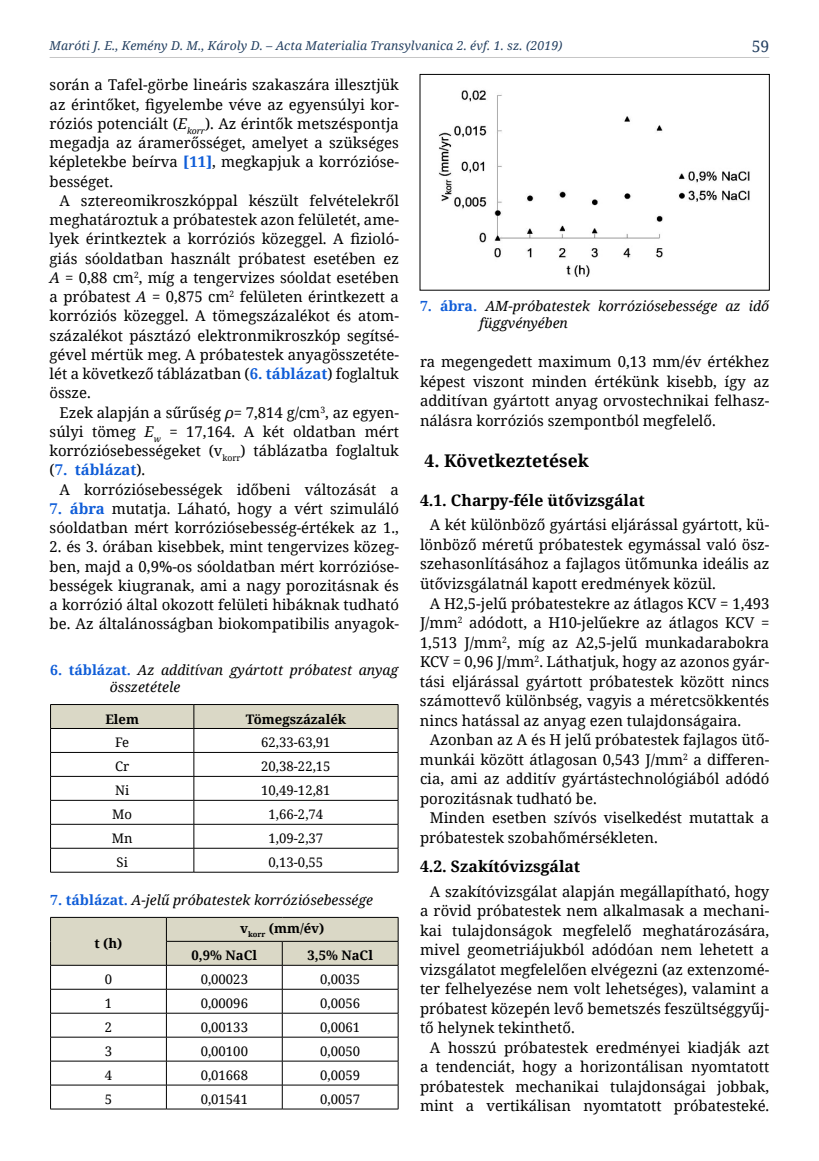
<style>
.page{position:relative;width:819px;height:1161px;background:#fff}
.page>*{position:absolute;margin:0;border:0;box-sizing:border-box;transform-origin:0 0}
.t1{font:700 17.5px "Noto Serif";color:#000}
.t2{font:700 15.75px "Noto Serif";color:#000}
.t3{font:15.75px "Noto Serif";color:#244061}
.t4{font:14.88px/19.6px "Noto Serif";color:#000;text-align:justify}
.t5{font:italic 14px/17.5px "Noto Serif";color:#000}
.t6{font:13.12px "Noto Serif";color:#000}
.t7{font:700 13.12px/27.5px "Noto Serif";color:#000}
.t8{font:italic 12.25px "Noto Serif";letter-spacing:.01em;color:#244061}
.s1{font-style:italic}
.s2{font-weight:700;color:#0f5dd8}
.s3{font-weight:700;font-style:normal;color:#0f5dd8}
</style>
<div class="page">
<hr style="left:50px;top:57px;width:719px;height:1px;background:#c6c6c6">
<svg style="left:50px;top:704px;width:349px;height:168px"></svg>
<hr style="left:50px;top:872px;width:144px;height:1px;background:#000">
<hr style="left:194px;top:872px;width:204px;height:1px;background:#000">
<svg style="left:50px;top:917px;width:349px;height:192px"></svg>
<hr style="left:50px;top:1109px;width:116px;height:1px;background:#000">
<hr style="left:166px;top:1109px;width:116px;height:1px;background:#000">
<hr style="left:282px;top:1109px;width:116px;height:1px;background:#000">
<img style="left:439px;top:90px;width:311px;height:187px">
<div style="left:420px;top:74px;width:349px;height:216px;border:1px solid #000"></div>
<p class="t8" style="left:50px;top:37px;width:514px">Maróti J. E., Kemény D. M., Károly D. – Acta Materialia Transylvanica 2. évf. 1. sz. (2019)</p>
<p class="t3" style="left:751px;top:35px;width:19px">59</p>
<p class="t4" style="left:50px;top:75px;width:351px">során a Tafel-görbe lineáris szakaszára illesztjük az érintőket, figyelembe véve az egyensúlyi kor&shy;róziós potenciált (<span class="s1">E</span><sub>korr</sub>). Az érintők metszéspontja megadja az áramerősséget, amelyet a szükséges képletekbe beírva <span class="s2">[11]</span>, megkapjuk a korrózióse&shy;bességet.</p>
<p class="t4" style="left:50px;top:190px;width:351px;text-indent:10px">A sztereomikroszkóppal készült felvételekről meghatároztuk a próbatestek azon felületét, ame&shy;lyek érintkeztek a korróziós közeggel. A fizioló&shy;giás sóoldatban használt próbatest esetében ez <span class="s1">A</span> = 0,88 cm<sup>2</sup>, míg a tengervizes sóoldat esetében a próbatest <span class="s1">A</span> = 0,875 cm<sup>2</sup> felületen érintkezett a korróziós közeggel. A tömegszázalékot és atom&shy;százalékot pásztázó elektronmikroszkóp segítsé&shy;gével mértük meg. A próbatestek anyagösszetéte&shy;lét a következő táblázatban (<span class="s2">6. táblázat</span>) foglaltuk össze.</p>
<p class="t4" style="left:50px;top:402px;width:351px;text-indent:10px">Ezek alapján a sűrűség <span class="s1">ρ</span>= 7,814 g/cm<sup>3</sup>, az egyen&shy;súlyi tömeg <span class="s1">E</span><sub>w</sub> = 17,164. A két oldatban mért korróziósebességeket (v<sub>korr</sub>) táblázatba foglaltuk (<span class="s2">7. táblázat</span>).</p>
<p class="t4" style="left:60px;top:479px;width:341px">A korróziósebességek időbeni változását a</p>
<p class="t4" style="left:50px;top:498px;width:351px"><span class="s2">7. ábra</span> mutatja. Láható, hogy a vért szimuláló sóoldatban mért korróziósebesség-értékek az 1.,</p>
<p class="t4" style="left:50px;top:537px;width:351px">2. és 3. órában kisebbek, mint tengervizes közeg&shy;ben, majd a 0,9%-os sóoldatban mért korrózióse&shy;bességek kiugranak, ami a nagy porozitásnak és a korrózió által okozott felületi hibáknak tudható be. Az általánosságban biokompatibilis anyagok-</p>
<p class="t5" style="left:479px;top:296px;width:291px;text-indent:-60px"><span class="s3">7. ábra.</span> AM-próbatestek korróziósebessége az idő függvényében</p>
<p class="t4" style="left:420px;top:351px;width:351px">ra megengedett maximum 0,13 mm/év értékhez képest viszont minden értékünk kisebb, így az additívan gyártott anyag orvostechnikai felhasz&shy;nálásra korróziós szempontból megfelelő.</p>
<p class="t1" style="left:424px;top:448px;width:166px">4. Következtetések</p>
<p class="t2" style="left:420px;top:489px;width:226px">4.1. Charpy-féle ütővizsgálat</p>
<p class="t4" style="left:420px;top:515px;width:351px;text-indent:10px">A két különböző gyártási eljárással gyártott, kü&shy;lönböző méretű próbatestek egymással való ös - szehasonlításához a fajlagos ütőmunka ideális az ütővizsgálatnál kapott eredmények közül.</p>
<p class="t4" style="left:420px;top:593px;width:351px;text-indent:10px">A H2,5-jelű próbatestekre az átlagos KCV = 1,493<br>J/mm<sup>2</sup> adódott, a H10-jelűekre az átlagos KCV = 1,513 J/mm<sup>2</sup>, míg az A2,5-jelű munkadarabokra KCV = 0,96 J/mm<sup>2</sup>. Láthatjuk, hogy az azonos gyár&shy;tási eljárással gyártott próbatestek között nincs számottevő különbség, vagyis a méretcsökkentés nincs hatással az anyag ezen tulajdonságaira.</p>
<p class="t4" style="left:420px;top:729px;width:351px;text-indent:10px">Azonban az A és H jelű próbatestek fajlagos ütő&shy;munkái között átlagosan 0,543 J/mm<sup>2</sup> a differen&shy;cia, ami az additív gyártástechnológiából adódó porozitásnak tudható be.</p>
<p class="t4" style="left:420px;top:808px;width:351px;text-indent:10px">Minden esetben szívós viselkedést mutattak a próbatestek szobahőmérsékleten.</p>
<p class="t2" style="left:420px;top:855px;width:162px">4.2. Szakítóvizsgálat</p>
<p class="t4" style="left:420px;top:881px;width:351px;text-indent:10px">A szakítóvizsgálat alapján megállapítható, hogy a rövid próbatestek nem alkalmasak a mechani&shy;kai tulajdonságok megfelelő meghatározására, mivel geometriájukból adódóan nem lehetett a vizsgálatot megfelelően elvégezni (az extenzomé&shy;ter felhelyezése nem volt lehetséges), valamint a próbatest közepén levő bemetszés feszültséggyűj&shy;tő helynek tekinthető.</p>
<p class="t4" style="left:420px;top:1037px;width:351px;text-indent:10px">A hosszú próbatestek eredményei kiadják azt a tendenciát, hogy a horizontálisan nyomtatott próbatestek mechanikai tulajdonságai jobbak, mint a vertikálisan nyomtatott próbatesteké.</p>
<p class="t5" style="left:110px;top:660px;width:290px;text-indent:-60px"><span class="s3">6. táblázat.</span> Az additívan gyártott próbatest anyag összetétele</p>
<p class="t7" style="left:105px;top:705px;width:35px">Elem</p>
<p class="t7" style="left:246px;top:705px;width:102px">Tömegszázalék</p>
<p class="t6" style="left:115px;top:734px;width:16px">Fe</p>
<p class="t6" style="left:261px;top:734px;width:71px">62,33-63,91</p>
<p class="t6" style="left:115px;top:758px;width:16px">Cr</p>
<p class="t6" style="left:261px;top:758px;width:71px">20,38-22,15</p>
<p class="t6" style="left:115px;top:782px;width:16px">Ni</p>
<p class="t6" style="left:261px;top:782px;width:71px">10,49-12,81</p>
<p class="t6" style="left:112px;top:805px;width:21px">Mo</p>
<p class="t6" style="left:268px;top:805px;width:56px">1,66-2,74</p>
<p class="t6" style="left:112px;top:829px;width:22px">Mn</p>
<p class="t6" style="left:268px;top:829px;width:56px">1,09-2,37</p>
<p class="t6" style="left:116px;top:853px;width:13px">Si</p>
<p class="t6" style="left:268px;top:853px;width:56px">0,13-0,55</p>
<p class="t5" style="left:50px;top:891px;width:324px"><span class="s3">7. táblázat.</span> A-jelű próbatestek korróziósebessége</p>
<p class="t7" style="left:94px;top:929px;width:29px">t (h)</p>
<p class="t7" style="left:192px;top:914px;width:134px;text-indent:48px">v<sub>korr</sub> (mm/év)<br>0,9% NaCl</p>
<p class="t7" style="left:307px;top:941px;width:67px">3,5% NaCl</p>
<p class="t6" style="left:105px;top:970px;width:9px">0</p>
<p class="t6" style="left:201px;top:970px;width:49px">0,00023</p>
<p class="t6" style="left:320px;top:970px;width:41px">0,0035</p>
<p class="t6" style="left:105px;top:994px;width:9px">1</p>
<p class="t6" style="left:201px;top:994px;width:49px">0,00096</p>
<p class="t6" style="left:320px;top:994px;width:41px">0,0056</p>
<p class="t6" style="left:105px;top:1018px;width:9px">2</p>
<p class="t6" style="left:201px;top:1018px;width:49px">0,00133</p>
<p class="t6" style="left:320px;top:1018px;width:41px">0,0061</p>
<p class="t6" style="left:105px;top:1042px;width:9px">3</p>
<p class="t6" style="left:201px;top:1042px;width:49px">0,00100</p>
<p class="t6" style="left:320px;top:1042px;width:41px">0,0050</p>
<p class="t6" style="left:105px;top:1066px;width:9px">4</p>
<p class="t6" style="left:201px;top:1066px;width:49px">0,01668</p>
<p class="t6" style="left:320px;top:1066px;width:41px">0,0059</p>
<p class="t6" style="left:105px;top:1090px;width:9px">5</p>
<p class="t6" style="left:201px;top:1090px;width:49px">0,01541</p>
<p class="t6" style="left:320px;top:1090px;width:41px">0,0057</p>
</div>
